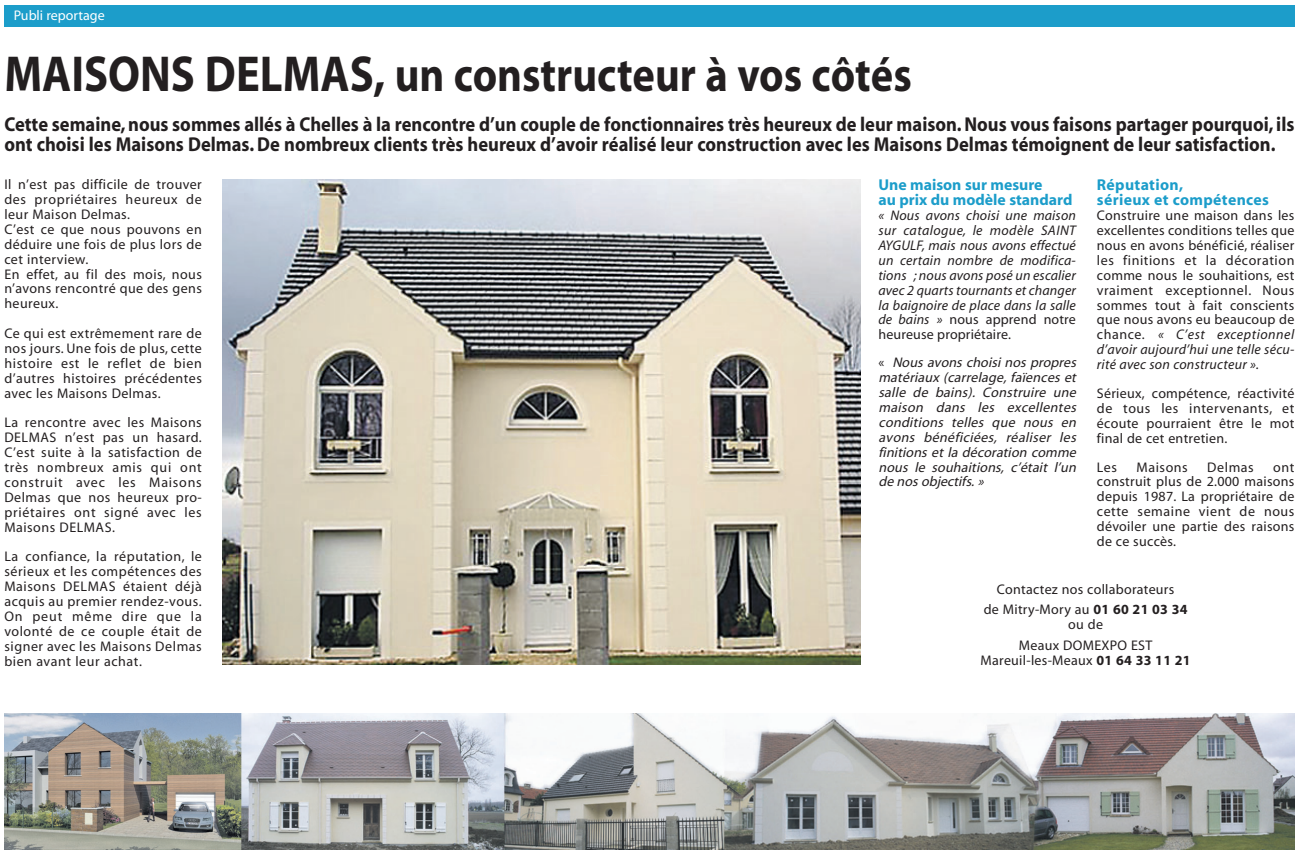
<style>
.page{position:relative;width:1300px;height:854px;background:#fff}
.page>*{position:absolute;margin:0;border:0;box-sizing:border-box;transform-origin:0 0}
.t1{font:700 48.48px "Myriad";color:#231f20;scale:.88 1}
.t2{font:700 20.12px/20.1px "Myriad";color:#231f20;scale:.92 1}
.t3{font:700 15.75px/14.9px "Myriad";color:#1c9dca}
.t4{font:700 15.75px/14.9px "Myriad";letter-spacing:.02em;color:#1c9dca}
.t5{font:14px/14.9px "Myriad";letter-spacing:.03em;color:#231f20;text-align:justify}
.t6{font:italic 14px/14.9px "Myriad";letter-spacing:.01em;color:#231f20;text-align:justify}
.t7{font:italic 14px/14.9px "Myriad";letter-spacing:.01em;color:#231f20;text-align:justify}
.t8{font:14px "Myriad";color:#fff}
.s1{font-size:50.75px}
.s2{font-style:normal}
.s3{font-style:italic}
.s4{font-weight:700}
</style>
<div class="page">
<div style="left:4px;top:5px;width:1290px;height:22px;background:#1c9dca"></div>
<img style="left:222px;top:179px;width:638px;height:485px">
<img style="left:4px;top:713px;width:1290px;height:136px">
<p class="t8" style="left:14px;top:10px;width:93px">Publi reportage</p>
<h1 class="t1" style="left:4px;top:56px;width:1032px"><span class="s1">MAISONS DELMAS,</span> un constructeur à vos côtés</h1>
<p class="t2" style="left:4px;top:116px;width:1403px">Cette semaine, nous sommes allés à Chelles à la rencontre d’un couple de fonctionnaires très heureux de leur maison. Nous vous faisons partager pourquoi, ils ont choisi les Maisons Delmas. De nombreux clients très heureux d’avoir réalisé leur construction avec les Maisons Delmas témoignent de leur satisfaction.</p>
<p class="t5" style="left:4px;top:178px;width:199px;text-align:left">Il n’est pas difficile de trouver des propriétaires heureux de leur Maison Delmas.<br>C’est ce que nous pouvons en déduire une fois de plus lors de cet interview.<br>En effet, au fil des mois, nous n’avons rencontré que des gens heureux.</p>
<p class="t5" style="left:4px;top:327px;width:199px">Ce qui est extrêmement rare de nos jours. Une fois de plus, cette histoire est le reflet de bien d’autres histoires précédentes avec les Maisons Delmas.</p>
<p class="t5" style="left:4px;top:416px;width:199px">La rencontre avec les Maisons DELMAS n’est pas un hasard.<br>C’est suite à la satisfaction de très nombreux amis qui ont construit avec les Maisons Delmas que nos heureux pro&shy;priétaires ont signé avec les Maisons DELMAS.</p>
<p class="t5" style="left:4px;top:550px;width:199px">La confiance, la réputation, le sérieux et les compétences des Maisons DELMAS étaient déjà acquis au premier rendez-vous.<br>On peut même dire que la volonté de ce couple était de signer avec les Maisons Delmas bien avant leur achat.</p>
<p class="t3" style="left:878px;top:179px;width:196px">Une maison sur mesure<br>au prix du modèle standard</p>
<p class="t6" style="left:878px;top:209px;width:199px">« Nous avons choisi une maison sur catalogue, le modèle SAINT AYGULF, mais nous avons effectué un certain nombre de modifica&shy;tions ; nous avons posé un escalier avec 2 quarts tournants et changer la baignoire de place dans la salle de bains » <span class="s2">nous apprend notre heureuse propriétaire.</span></p>
<p class="t7" style="left:878px;top:356px;width:202px"><span class="s2">«</span> Nous avons choisi nos propres matériaux (carrelage, faïences et salle de bains). Construire une maison dans les excellentes conditions telles que nous en avons bénéficiées, réaliser les finitions et la décoration comme nous le souhaitions, c’était l’un de nos objectifs. »</p>
<p class="t4" style="left:1097px;top:179px;width:174px">Réputation,<br>sérieux et compétences</p>
<p class="t5" style="left:1097px;top:209px;width:199px">Construire une maison dans les excellentes conditions telles que nous en avons bénéficié, réaliser les finitions et la décoration comme nous le souhaitions, est vraiment exceptionnel. Nous sommes tout à fait conscients que nous avons eu beaucoup de chance. <span class="s3">« C’est exceptionnel d’avoir aujourd’hui une telle sécu&shy;rité avec son constructeur ».</span></p>
<p class="t5" style="left:1097px;top:386px;width:199px">Sérieux, compétence, réactivité de tous les intervenants, et écoute pourraient être le mot final de cet entretien.</p>
<p class="t5" style="left:1097px;top:460px;width:22px">Les</p>
<p class="t5" style="left:1136px;top:460px;width:53px">Maisons</p>
<p class="t5" style="left:1207px;top:460px;width:48px">Delmas</p>
<p class="t5" style="left:1097px;top:460px;width:199px;text-indent:176px">ont construit plus de 2.000 maisons depuis 1987. La propriétaire de cette semaine vient de nous dévoiler une partie des raisons de ce succès.</p>
<p class="t5" style="left:983px;top:579px;width:205px;line-height:20.1px;text-align:center">Contactez nos collaborateurs<br>de Mitry-Mory au <span class="s4">01 60 21 03 34</span></p>
<p class="t5" style="left:1019px;top:613px;width:135px;line-height:21.9px;text-align:center">ou de<br>Meaux DOMEXPO EST</p>
<p class="t5" style="left:980px;top:654px;width:212px">Mareuil-les-Meaux <span class="s4">01 64 33 11 21</span></p>
</div>
